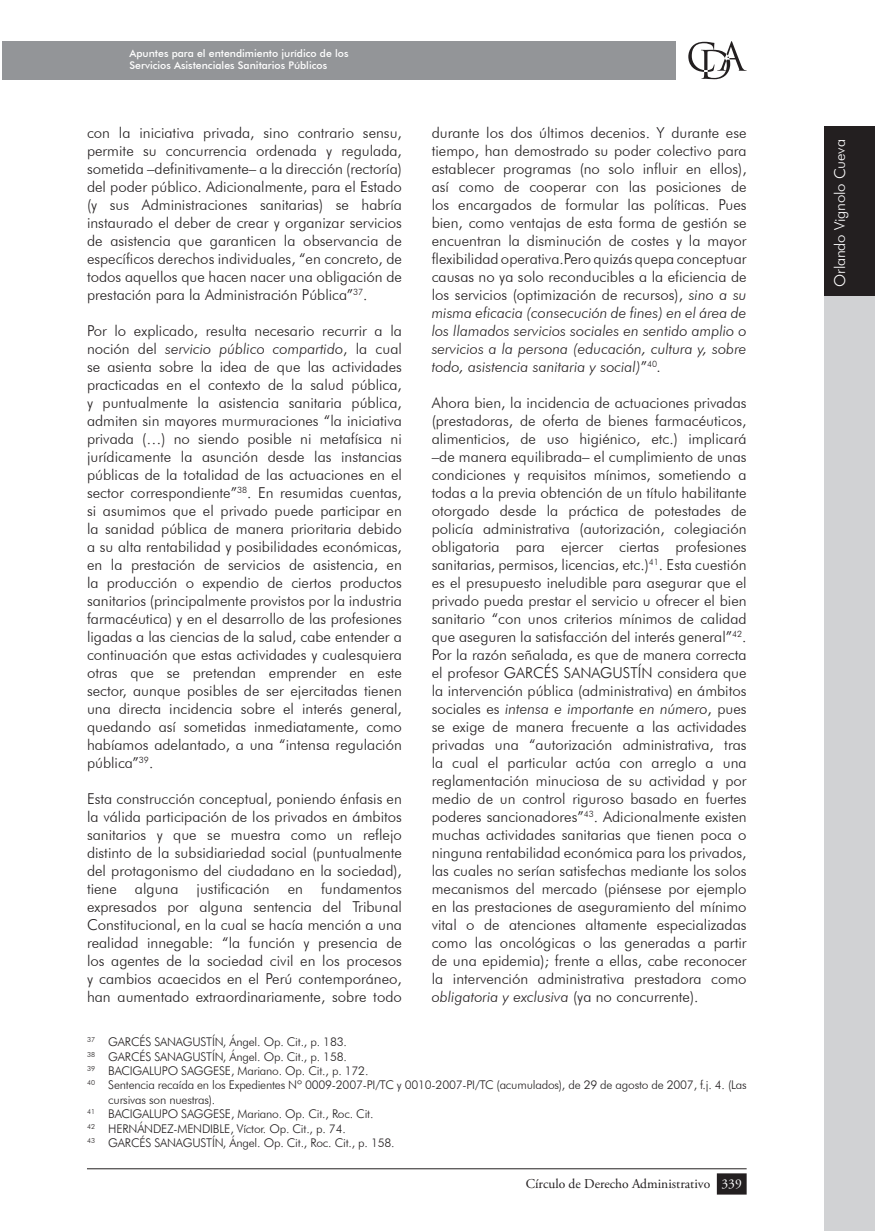
<style>
.page{position:relative;width:875px;height:1231px;background:#fff}
.page>*{position:absolute;margin:0;border:0;box-sizing:border-box;transform-origin:0 0}
.t1{font:300 15px/18px "Futura BT";color:#231f20;text-align:justify}
.t2{font:300 15px "Futura BT";letter-spacing:-.01em;color:#fff}
.t3{font:13.5px "Adobe Garamond Pro";color:#231f20}
.t4{font:300 12px "Futura BT";letter-spacing:-.015em;color:#231f20}
.t5{font:500 10.5px/12.6px "Futura BT";color:#fff}
.s1{font-style:italic}
.s2{color:#fff}
</style>
<div class="page">
<div style="left:824px;top:289px;width:50px;height:942px;background:#d1d2d4"></div>
<div style="left:2px;top:41px;width:673px;height:39px;background:#939598"></div>
<div style="left:824px;top:126px;width:50px;height:170px;background:#231f20"></div>
<svg style="left:688px;top:41px;width:58px;height:38px"></svg>
<hr style="left:87px;top:1168px;width:659px;height:1px;background:#231f20">
<div style="left:717px;top:1174px;width:28px;height:20px;background:#231f20"></div>
<div style="left:716px;top:1173px;width:30px;height:21px;border:2px solid #231f20"></div>
<p class="t5" style="left:129px;top:47px;width:220px">Apuntes para el entendimiento jurídico de los<br>Servicios Asistenciales Sanitarios Públicos</p>
<p class="t1" style="left:87px;top:123px;width:316px">con la iniciativa privada, sino contrario sensu, permite su concurrencia ordenada y regulada, sometida –definitivamente– a la dirección (rectoría) del poder público. Adicionalmente, para el Estado (y sus Administraciones sanitarias) se habría instaurado el deber de crear y organizar servicios de asistencia que garanticen la observancia de específicos derechos individuales, “en concreto, de todos aquellos que hacen nacer una obligación de prestación para la Administración Pública”<sup>37</sup>.</p>
<p class="t1" style="left:87px;top:321px;width:316px">Por lo explicado, resulta necesario recurrir a la noción del <span class="s1">servicio público compartido</span>, la cual se asienta sobre la idea de que las actividades practicadas en el contexto de la salud pública, y puntualmente la asistencia sanitaria pública, admiten sin mayores murmuraciones “la iniciativa privada (…) no siendo posible ni metafísica ni jurídicamente la asunción desde las instancias públicas de la totalidad de las actuaciones en el sector correspondiente”<sup>38</sup>. En resumidas cuentas, si asumimos que el privado puede participar en la sanidad pública de manera prioritaria debido a su alta rentabilidad y posibilidades económicas, en la prestación de servicios de asistencia, en la producción o expendio de ciertos productos sanitarios (principalmente provistos por la industria farmacéutica) y en el desarrollo de las profesiones ligadas a las ciencias de la salud, cabe entender a continuación que estas actividades y cualesquiera otras que se pretendan emprender en este sector, aunque posibles de ser ejercitadas tienen una directa incidencia sobre el interés general, quedando así sometidas inmediatamente, como habíamos adelantado, a una “intensa regulación pública”<sup>39</sup>.</p>
<p class="t1" style="left:87px;top:789px;width:316px">Esta construcción conceptual, poniendo énfasis en la válida participación de los privados en ámbitos sanitarios y que se muestra como un reflejo distinto de la subsidiariedad social (puntualmente del protagonismo del ciudadano en la sociedad), tiene alguna justificación en fundamentos expresados por alguna sentencia del Tribunal Constitucional, en la cual se hacía mención a una realidad innegable: “la función y presencia de los agentes de la sociedad civil en los procesos y cambios acaecidos en el Perú contemporáneo, han aumentado extraordinariamente, sobre todo</p>
<p class="t1" style="left:431px;top:123px;width:316px">durante los dos últimos decenios. Y durante ese tiempo, han demostrado su poder colectivo para establecer programas (no solo influir en ellos), así como de cooperar con las posiciones de los encargados de formular las políticas. Pues bien, como ventajas de esta forma de gestión se encuentran la disminución de costes y la mayor flexibilidad operativa.Pero quizás quepa conceptuar causas no ya solo reconducibles a la eficiencia de los servicios (optimización de recursos), <span class="s1">sino a su misma eficacia (consecución de fines) en el área de los llamados servicios sociales en sentido amplio o servicios a la persona (educación, cultura y, sobre todo, asistencia sanitaria y social)</span>”<sup>40</sup><span class="s1">.</span></p>
<p class="t1" style="left:431px;top:393px;width:316px">Ahora bien, la incidencia de actuaciones privadas (prestadoras, de oferta de bienes farmacéuticos, alimenticios, de uso higiénico, etc.) implicará –de manera equilibrada– el cumplimiento de unas condiciones y requisitos mínimos, sometiendo a todas a la previa obtención de un título habilitante otorgado desde la práctica de potestades de policía administrativa (autorización, colegiación obligatoria para ejercer ciertas profesiones sanitarias, permisos, licencias, etc.)<sup>41</sup>. Esta cuestión es el presupuesto ineludible para asegurar que el privado pueda prestar el servicio u ofrecer el bien sanitario “con unos criterios mínimos de calidad que aseguren la satisfacción del interés general”<sup>42</sup>.<br>Por la razón señalada, es que de manera correcta el profesor GARCÉS SANAGUSTÍN considera que la intervención pública (administrativa) en ámbitos sociales es <span class="s1">intensa e importante en número</span>, pues se exige de manera frecuente a las actividades privadas una “autorización administrativa, tras la cual el particular actúa con arreglo a una reglamentación minuciosa de su actividad y por medio de un control riguroso basado en fuertes poderes sancionadores”<sup>43</sup>. Adicionalmente existen muchas actividades sanitarias que tienen poca o ninguna rentabilidad económica para los privados, las cuales no serían satisfechas mediante los solos mecanismos del mercado (piénsese por ejemplo en las prestaciones de aseguramiento del mínimo vital o de atenciones altamente especializadas como las oncológicas o las generadas a partir de una epidemia); frente a ellas, cabe reconocer la intervención administrativa prestadora como <span class="s1">obligatoria y exclusiva</span> (ya no concurrente).</p>
<p class="t4" style="left:87px;top:1034px;width:261px"><sup>37</sup> GARCÉS SANAGUSTÍN, Ángel. Op. Cit., p. 183.</p>
<p class="t4" style="left:87px;top:1049px;width:261px"><sup>38</sup> GARCÉS SANAGUSTÍN, Ángel. Op. Cit., p. 158.</p>
<p class="t4" style="left:87px;top:1063px;width:283px"><sup>39</sup> BACIGALUPO SAGGESE, Mariano. Op. Cit., p. 172.</p>
<p class="t4" style="left:87px;top:1078px;width:661px"><sup>40</sup> Sentencia recaída en los Expedientes Nº 0009-2007-PI/TC y 0010-2007-PI/TC (acumulados), de 29 de agosto de 2007, f.j. 4. (Las</p>
<p class="t4" style="left:108px;top:1092px;width:109px">cursivas son nuestras).</p>
<p class="t4" style="left:87px;top:1106px;width:288px"><sup>41</sup> BACIGALUPO SAGGESE, Mariano. Op. Cit., Roc. Cit.</p>
<p class="t4" style="left:87px;top:1121px;width:260px"><sup>42</sup> HERNÁNDEZ-MENDIBLE, Víctor. Op. Cit., p. 74.</p>
<p class="t4" style="left:87px;top:1135px;width:309px"><sup>43</sup> GARCÉS SANAGUSTÍN, Ángel. Op. Cit., Roc. Cit., p. 158.</p>
<p class="t3" style="left:525px;top:1175px;width:217px">Círculo de Derecho Administrativo <span class="s2">339</span></p>
<p class="t2" style="left:830px;top:287px;width:149px;rotate:-90deg">Orlando Vignolo Cueva</p>
</div>
